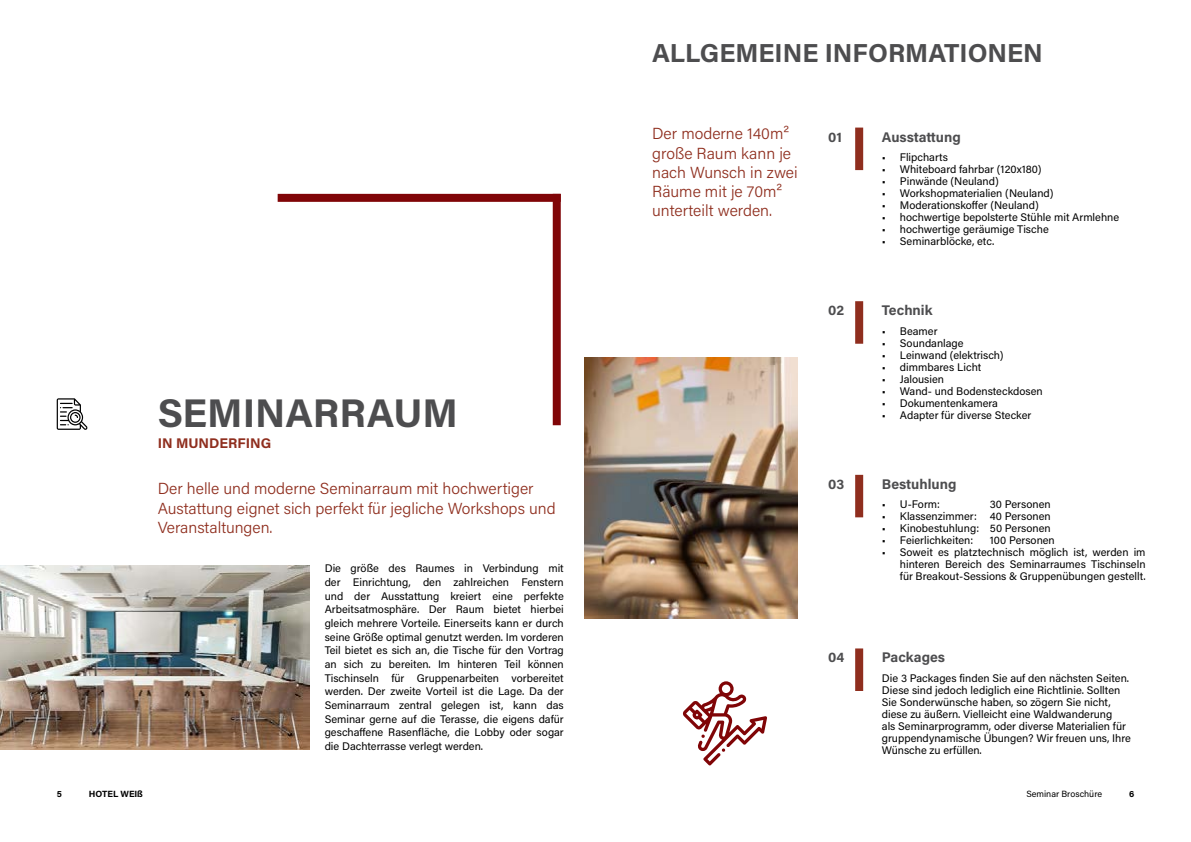
<style>
.page{position:relative;width:1191px;height:842px;background:#fff}
.page>*{position:absolute;margin:0;border:0;box-sizing:border-box;transform-origin:0 0}
.t1{font:700 40px "Acumin Pro";color:#4d4d4f}
.t2{font:700 26px "Acumin Pro";color:#4d4d4f}
.t3{font:300 16px/19.2px "Acumin Pro";color:#8f2e1e}
.t4{font:700 14px "Acumin Pro";color:#4d4d4f}
.t5{font:700 14px "Acumin Pro";color:#8f2e1e}
.t6{font:11px/13.7px "Acumin Pro";color:#000;text-align:justify}
.t7{font:9px "Acumin Pro";color:#000}
.t8{font:700 9px "Acumin Pro";letter-spacing:-.005em;color:#000}
</style>
<div class="page">
<img style="left:584px;top:358px;width:213px;height:260px">
<img style="left:0;top:566px;width:309px;height:184px">
<div style="left:278px;top:194px;width:283px;height:8px;background:#800507"></div>
<div style="left:553px;top:194px;width:8px;height:231px;background:#800507"></div>
<svg style="left:57px;top:398px;width:31px;height:32px"></svg>
<div style="left:855px;top:128px;width:8px;height:42px;background:#8f2e1e"></div>
<div style="left:855px;top:301px;width:8px;height:43px;background:#8f2e1e"></div>
<div style="left:855px;top:475px;width:8px;height:42px;background:#8f2e1e"></div>
<div style="left:855px;top:648px;width:8px;height:43px;background:#8f2e1e"></div>
<svg style="left:683px;top:681px;width:84px;height:84px"></svg>
<h2 class="t2" style="left:652px;top:34px;width:392px">ALLGEMEINE INFORMATIONEN</h2>
<h1 class="t1" style="left:158px;top:385px;width:301px">SEMINARRAUM</h1>
<p class="t5" style="left:158px;top:433px;width:115px">IN MUNDERFING</p>
<h3 class="t3" style="left:158px;top:479px;width:399px">Der helle und moderne Seminarraum mit hochwertiger<br>Austattung eignet sich perfekt für jegliche Workshops und<br>Veranstaltungen.</h3>
<p class="t6" style="left:325px;top:561px;width:241px">Die größe des Raumes in Verbindung mit der Einrichtung, den zahlreichen Fenstern und der Ausstattung kreiert eine perfekte Arbeitsatmosphäre. Der Raum bietet hierbei gleich mehrere Vorteile. Einerseits kann er durch seine Größe optimal genutzt werden. Im vorderen Teil bietet es sich an, die Tische für den Vortrag an sich zu bereiten. Im hinteren Teil können Tischinseln für Gruppenarbeiten vorbereitet werden. Der zweite Vorteil ist die Lage. Da der Seminarraum zentral gelegen ist, kann das Seminar gerne auf die Terasse, die eigens dafür geschaffene Rasenfläche, die Lobby oder sogar die Dachterrasse verlegt werden.</p>
<h3 class="t3" style="left:652px;top:124px;width:147px">Der moderne 140m² große Raum kann je nach Wunsch in zwei<br>Räume mit je 70m² unterteilt werden.</h3>
<p class="t4" style="left:828px;top:127px;width:15px">01</p>
<p class="t4" style="left:882px;top:127px;width:80px">Ausstattung</p>
<p class="t6" style="left:882px;top:150px;width:68px">• Flipcharts</p>
<p class="t6" style="left:882px;top:162px;width:161px">• Whiteboard fahrbar (120x180)</p>
<p class="t6" style="left:882px;top:174px;width:118px">• Pinwände (Neuland)</p>
<p class="t6" style="left:882px;top:186px;width:173px">• Workshopmaterialien (Neuland)</p>
<p class="t6" style="left:882px;top:198px;width:158px">• Moderationskoffer (Neuland)</p>
<p class="t6" style="left:882px;top:210px;width:239px">• hochwertige bepolsterte Stühle mit Armlehne</p>
<p class="t6" style="left:882px;top:222px;width:168px">• hochwertige geräumige Tische</p>
<p class="t6" style="left:882px;top:234px;width:114px">• Seminarblöcke, etc.</p>
<p class="t4" style="left:828px;top:300px;width:18px">02</p>
<p class="t4" style="left:882px;top:300px;width:52px">Technik</p>
<p class="t6" style="left:882px;top:324px;width:57px">• Beamer</p>
<p class="t6" style="left:882px;top:336px;width:83px">• Soundanlage</p>
<p class="t6" style="left:882px;top:348px;width:123px">• Leinwand (elektrisch)</p>
<p class="t6" style="left:882px;top:360px;width:101px">• dimmbares Licht</p>
<p class="t6" style="left:882px;top:372px;width:64px">• Jalousien</p>
<p class="t6" style="left:882px;top:384px;width:162px">• Wand- und Bodensteckdosen</p>
<p class="t6" style="left:882px;top:396px;width:118px">• Dokumentenkamera</p>
<p class="t6" style="left:882px;top:408px;width:151px">• Adapter für diverse Stecker</p>
<p class="t4" style="left:828px;top:474px;width:18px">03</p>
<p class="t4" style="left:882px;top:474px;width:76px">Bestuhlung</p>
<p class="t6" style="left:882px;top:497px;width:59px">• U-Form:</p>
<p class="t6" style="left:990px;top:497px;width:62px">30 Personen</p>
<p class="t6" style="left:882px;top:509px;width:170px">• Klassenzimmer: 40 Personen</p>
<p class="t6" style="left:882px;top:521px;width:170px">• Kinobestuhlung: 50 Personen</p>
<p class="t6" style="left:882px;top:533px;width:93px">• Feierlichkeiten:</p>
<p class="t6" style="left:990px;top:533px;width:66px">100 Personen</p>
<p class="t6" style="left:900px;top:546px;width:247px;line-height:12px;text-indent:-18px">• Soweit es platztechnisch möglich ist, werden im hinteren Bereich des Seminarraumes Tischinseln für Breakout-Sessions &amp; Gruppenübungen gestellt.</p>
<p class="t4" style="left:828px;top:648px;width:18px">04</p>
<p class="t4" style="left:882px;top:648px;width:65px">Packages</p>
<p class="t6" style="left:882px;top:672px;width:251px;line-height:12px;text-align:left">Die 3 Packages finden Sie auf den nächsten Seiten.<br>Diese sind jedoch lediglich eine Richtlinie. Sollten Sie Sonderwünsche haben, so zögern Sie nicht, diese zu äußern. Vielleicht eine Waldwanderung<br>als Seminarprogramm, oder diverse Materialien für gruppendynamische Übungen? Wir freuen uns, Ihre Wünsche zu erfüllen.</p>
<p class="t8" style="left:57px;top:788px;width:7px">5</p>
<p class="t8" style="left:89px;top:788px;width:56px">HOTEL WEIß</p>
<p class="t7" style="left:1026px;top:788px;width:77px">Seminar Broschüre</p>
<p class="t8" style="left:1129px;top:788px;width:7px">6</p>
</div>
